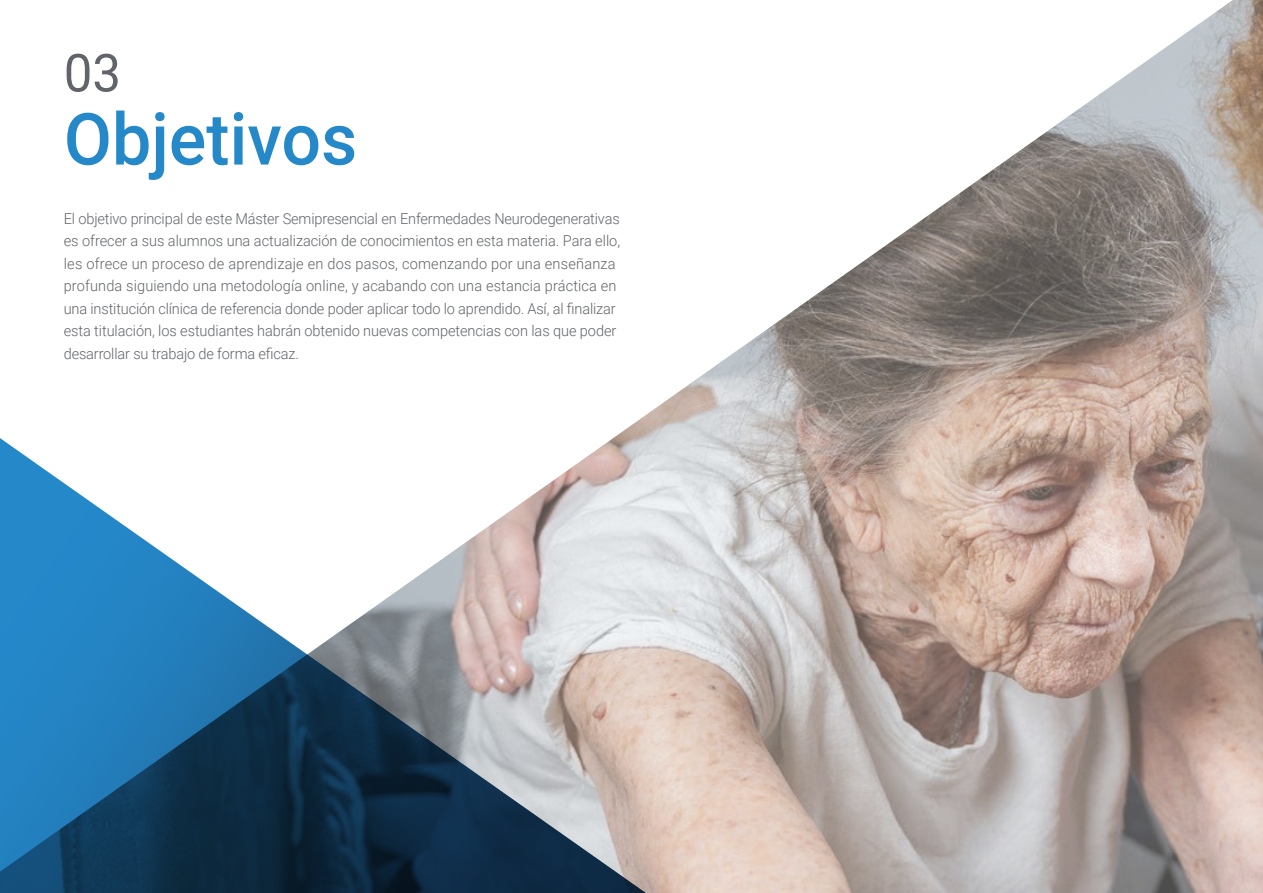
<style>
.page{position:relative;width:1263px;height:893px;background:#fff}
.page>*{position:absolute;margin:0;border:0;box-sizing:border-box;transform-origin:0 0}
.t1{font:500 72px "Roboto";color:#2488c9}
.t2{font:52.5px "Roboto";color:#61646a}
.t3{font:300 15px/22.5px "Roboto";letter-spacing:-.005em;color:#61646a}
</style>
<div class="page">
<img style="left:635px;top:0;width:628px;height:893px">
<svg style="left:0;top:423px;width:676px;height:470px"></svg>
<h2 class="t2" style="left:64px;top:36px;width:59px">03</h2>
<h1 class="t1" style="left:64px;top:89px;width:295px">Objetivos</h1>
<p class="t3" style="left:64px;top:207px;width:558px">El objetivo principal de este Máster Semipresencial en Enfermedades Neurodegenerativas es ofrecer a sus alumnos una actualización de conocimientos en esta materia. Para ello, les ofrece un proceso de aprendizaje en dos pasos, comenzando por una enseñanza profunda siguiendo una metodología online, y acabando con una estancia práctica en una institución clínica de referencia donde poder aplicar todo lo aprendido. Así, al finalizar esta titulación, los estudiantes habrán obtenido nuevas competencias con las que poder desarrollar su trabajo de forma eficaz.</p>
</div>
